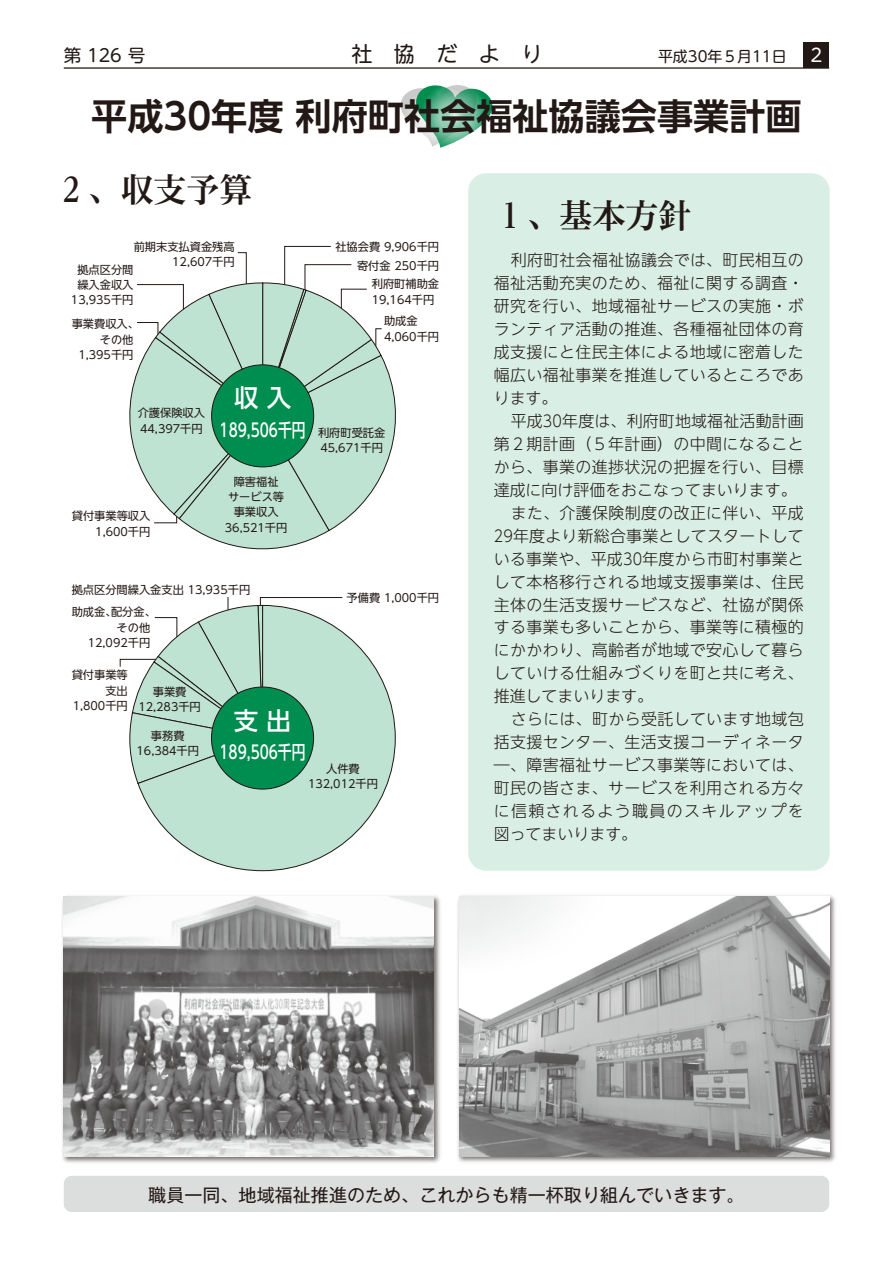
<style>
.page{position:relative;width:893px;height:1263px;background:#fff}
.page>*{position:absolute;margin:0;border:0;box-sizing:border-box;transform-origin:0 0}
.t1{font:700 36.15px "UD Shin Go Pro De";color:#221815}
.t2{font:700 33px "Reim Pr 6";color:#221815}
.t3{font:500 24.45px "UD Shin Go NT Pro";color:#fff}
.t4{font:21.3px "UD Shin M Go Pr 6";color:#221815}
.t5{font:500 18.3px "UD Shin Go NT Pro";color:#fff;scale:.75 1}
.t6{font:18px "Gothic MB101 Pr 6";color:#221815}
.t7{font:17.55px "UD Shin M Go Pr 6";color:#221815}
.t8{font:300 15.9px/23px "UD Shin Go NT Pro";letter-spacing:.025em;color:#221815;text-align:justify}
.t9{font:300 15.9px "UD Shin Go NT Pro";color:#221815}
.t10{font:300 15.9px "UD Shin Go NT Pro";letter-spacing:.025em;color:#221815;scale:.9 1}
.t11{font:300 15.9px "UD Shin Go NT Pro";letter-spacing:.085em;color:#221815}
.t12{font:14.85px "UD Shin M Go Pr 6";color:#221815}
.t13{font:11.25px/15.3px "UD Shin Go NT Pro";color:#221815;text-align:center}
.s1{font-size:18px;color:#fff}
.s2{font-weight:400;font-size:11.25px;color:#221815}
</style>
<div class="page">
<div style="left:468px;top:173px;width:362px;height:698px;background:#d9eee5;border-radius:18px"></div>
<div style="left:64px;top:1176px;width:765px;height:36px;background:#dcdddd;border-radius:8px"></div>
<svg style="left:400px;top:85px;width:93px;height:63px"></svg>
<img style="left:62px;top:871px;width:372px;height:310px">
<img style="left:64px;top:896px;width:370px;height:261px">
<svg style="left:129px;top:246px;width:267px;height:304px"></svg>
<div style="left:212px;top:365px;width:102px;height:102px;background:#008d50;border-radius:50%"></div>
<svg style="left:120px;top:597px;width:223px;height:185px"></svg>
<svg style="left:137px;top:605px;width:259px;height:266px"></svg>
<div style="left:211px;top:687px;width:103px;height:102px;background:#008d50;border-radius:50%"></div>
<img style="left:434px;top:895px;width:402px;height:286px">
<img style="left:459px;top:896px;width:370px;height:261px">
<hr style="left:64px;top:67px;width:765px;height:2px;background:#221815">
<div style="left:804px;top:43px;width:25px;height:25px;background:#221815"></div>
<p class="t7" style="left:64px;top:40px;width:83px">第 126 号</p>
<h3 class="t4" style="left:351px;top:36px;width:193px">社　協　だ　よ　り</h3>
<p class="t12" style="left:658px;top:44px;width:169px">平成30年５月11日 <span class="s1">２</span></p>
<h1 class="t1" style="left:91px;top:87px;width:712px">平成30年度 利府町社会福祉協議会事業計画</h1>
<h2 class="t2" style="left:55px;top:163px;width:199px">2、収支予算</h2>
<h2 class="t2" style="left:494px;top:188px;width:199px">1、基本方針</h2>
<p class="t8" style="left:494px;top:248px;width:312px;text-indent:17px">利府町社会福祉協議会では、町民相互の福祉活動充実のため、福祉に関する調査・研究を行い、地域福祉サービスの実施・ボランティア活動の推進、各種福祉団体の育成支援にと住民主体による地域に密着した幅広い福祉事業を推進しているところであります。</p>
<p class="t8" style="left:511px;top:409px;width:295px">平成30年度は、利府町地域福祉活動計画</p>
<p class="t8" style="left:494px;top:432px;width:312px">第２期計画（５年計画）の中間になること</p>
<p class="t8" style="left:494px;top:455px;width:312px">から、事業の進捗状況の把握を行い、目標</p>
<p class="t9" style="left:494px;top:477px;width:304px">達成に向け評価をおこなってまいります。</p>
<p class="t8" style="left:511px;top:501px;width:294px">また、介護保険制度の改正に伴い、平成</p>
<p class="t10" style="left:494px;top:523px;width:346px">29年度より新総合事業としてスタートして</p>
<p class="t8" style="left:494px;top:546px;width:312px">いる事業や、平成30年度から市町村事業と</p>
<p class="t8" style="left:494px;top:569px;width:312px">して本格移行される地域支援事業は、住民</p>
<p class="t8" style="left:494px;top:592px;width:312px">主体の生活支援サービスなど、社協が関係</p>
<p class="t8" style="left:494px;top:615px;width:312px">する事業も多いことから、事業等に積極的</p>
<p class="t8" style="left:494px;top:638px;width:312px">にかかわり、高齢者が地域で安心して暮ら</p>
<p class="t8" style="left:494px;top:661px;width:312px">していける仕組みづくりを町と共に考え、</p>
<p class="t9" style="left:494px;top:683px;width:161px">推進してまいります。</p>
<p class="t8" style="left:511px;top:707px;width:294px">さらには、町から受託しています地域包</p>
<p class="t8" style="left:494px;top:730px;width:312px">括支援センター、生活支援コーディネータ</p>
<p class="t8" style="left:494px;top:753px;width:312px">―、障害福祉サービス事業等においては、</p>
<p class="t8" style="left:494px;top:776px;width:312px">町民の皆さま、サービスを利用される方々</p>
<p class="t11" style="left:494px;top:798px;width:312px">に信頼されるよう職員のスキルアップを</p>
<p class="t9" style="left:494px;top:821px;width:145px">図ってまいります。</p>
<p class="t13" style="left:335px;top:239px;width:105px">社協会費 9,906千円</p>
<p class="t13" style="left:134px;top:239px;width:103px;text-align:right">前期末支払資金残高<br>12,607千円</p>
<p class="t13" style="left:357px;top:257px;width:84px">寄付金 250千円</p>
<p class="t13" style="left:71px;top:262px;width:64px">拠点区分間繰入金収入<br>13,935千円</p>
<p class="t13" style="left:372px;top:276px;width:69px;text-align:left">利府町補助金<br>19,164千円</p>
<p class="t13" style="left:384px;top:313px;width:57px;text-align:left">助成金<br>4,060千円</p>
<p class="t13" style="left:72px;top:316px;width:69px">事業費収入、</p>
<p class="t13" style="left:100px;top:331px;width:35px">その他</p>
<p class="t13" style="left:78px;top:347px;width:57px">1,395千円</p>
<h3 class="t3" style="left:234px;top:378px;width:59px">収 入</h3>
<p class="t5" style="left:220px;top:415px;width:222px">189,506千円 <span class="s2">利府町受託金</span></p>
<p class="t13" style="left:320px;top:440px;width:64px">45,671千円</p>
<p class="t13" style="left:225px;top:473px;width:64px">障害福祉<br>サービス等事業収入<br>36,521千円</p>
<p class="t13" style="left:138px;top:405px;width:69px;text-align:left">介護保険収入<br>44,397千円</p>
<p class="t13" style="left:72px;top:508px;width:80px;text-align:right">貸付事業等収入<br>1,600千円</p>
<p class="t13" style="left:72px;top:582px;width:180px">拠点区分間繰入金支出 13,935千円</p>
<p class="t13" style="left:347px;top:589px;width:94px">予備費 1,000千円</p>
<p class="t13" style="left:72px;top:604px;width:86px">助成金、配分金、</p>
<p class="t13" style="left:117px;top:619px;width:35px">その他</p>
<p class="t13" style="left:88px;top:635px;width:64px">12,092千円</p>
<p class="t13" style="left:72px;top:667px;width:58px;text-align:right">貸付事業等支出<br>1,800千円</p>
<p class="t13" style="left:138px;top:683px;width:64px">事業費<br>12,283千円</p>
<h3 class="t3" style="left:234px;top:700px;width:59px">支 出</h3>
<p class="t5" style="left:220px;top:737px;width:116px">189,506千円</p>
<p class="t13" style="left:137px;top:727px;width:64px">事務費<br>16,384千円</p>
<p class="t13" style="left:308px;top:760px;width:71px">人件費<br>132,012千円</p>
<p class="t6" style="left:148px;top:1180px;width:598px">職員一同、地域福祉推進のため、これからも精一杯取り組んでいきます。</p>
</div>
